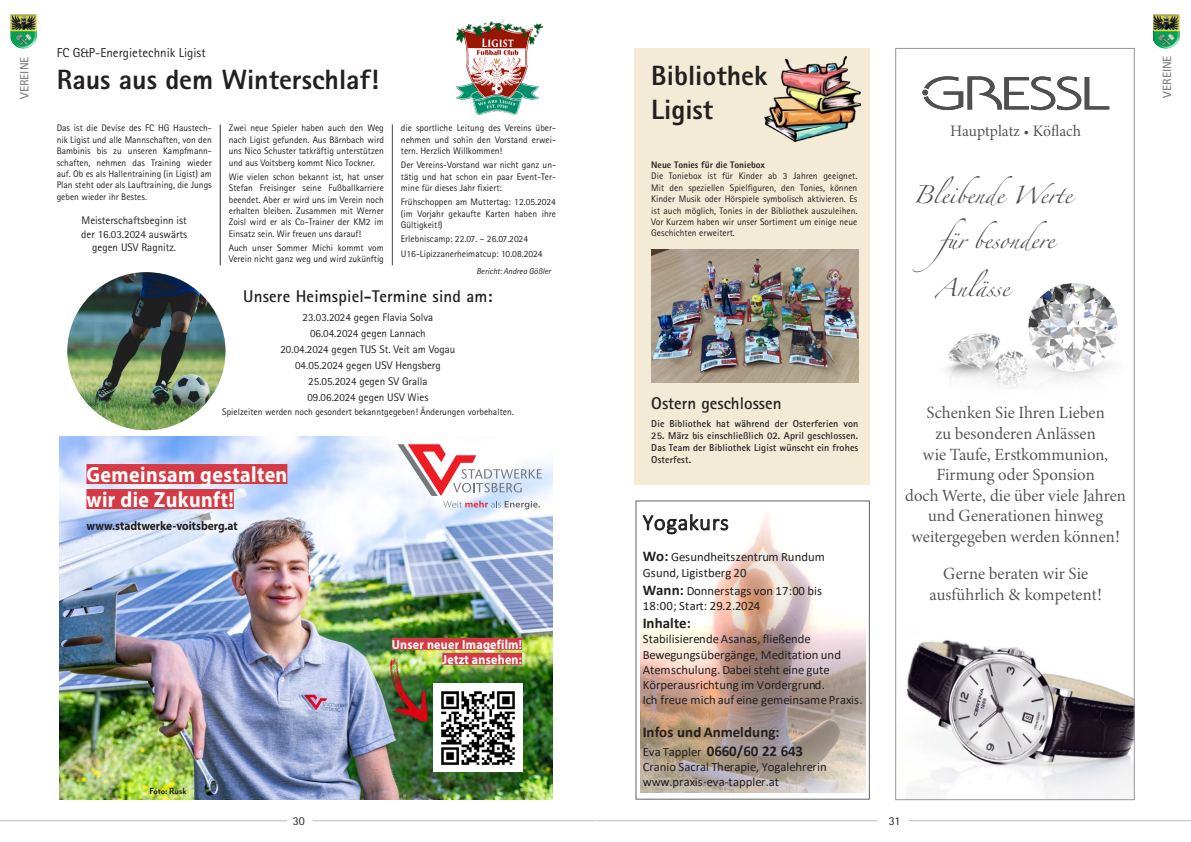
<style>
.page{position:relative;width:1191px;height:842px;background:#fff}
.page>*{position:absolute;margin:0;border:0;box-sizing:border-box;transform-origin:0 0}
.t1{font:800 27.9px/33.5px "Rotis Sans Serif Std";color:#231f20}
.t2{font:300 22.4px "Calibri";letter-spacing:.03em;color:#231f20}
.t3{font:700 22px/25px "Myriad Pro";letter-spacing:.02em;color:#fff;scale:.91 1}
.t4{font:17.1px/20.6px "Minion Variable Concept";color:#505052;text-align:center}
.t5{font:700 17px "Rotis Sans Serif Std";letter-spacing:.01em;color:#231f20}
.t6{font:16px "Zapfino";color:#505052}
.t7{font:15.9px "Minion Variable Concept";color:#505052}
.t8{font:700 14.9px/18.6px "Calibri";color:#231f20}
.t9{font:700 13.2px/15px "Myriad Pro";letter-spacing:.02em;color:#fff;text-align:right;scale:.91 1}
.t10{font:13px "Rotis Sans Serif Std";color:#231f20}
.t11{font:12.7px/15.3px "Calibri";letter-spacing:.005em;color:#231f20}
.t12{font:700 12.5px "Myriad Pro";color:#231f20;scale:.91 1}
.t13{font:700 12px "Rotis Sans Serif Std";color:#808285}
.t14{font:12px "Rotis Sans Serif Std";color:#231f20}
.t15{font:11px/16px "Rotis Sans Serif Std";color:#231f20;text-align:center}
.t16{font:700 10.3px "Mr Eaves Mod OT";color:#231f20;scale:.91 1}
.t17{font:700 10px/12px "Rotis Sans Serif Std";letter-spacing:.01em;color:#231f20;text-align:justify}
.t18{font:9.5px/11.4px "Rotis Sans Serif Std";color:#231f20;text-align:justify}
.t19{font:800 9.5px "Rotis Sans Serif Std";color:#231f20}
.t20{font:italic 8.5px "Rotis Sans Serif Std";color:#231f20}
.s1{font-weight:700;font-size:14.9px}
.s2{font-weight:400;font-size:12.7px}
</style>
<div class="page">
<div style="left:634px;top:48px;width:235px;height:437px;background:#f3ebd5"></div>
<hr style="left:220px;top:125px;width:1px;height:140px;background:#636366">
<hr style="left:392px;top:125px;width:1px;height:140px;background:#636366">
<img style="left:456px;top:19px;width:86px;height:95px">
<svg style="left:922px;top:76px;width:187px;height:35px"></svg>
<img style="left:906px;top:639px;width:226px;height:159px">
<img style="left:945px;top:283px;width:173px;height:106px">
<div style="left:895px;top:48px;width:239px;height:752px;border:1px solid #939598"></div>
<img style="left:765px;top:57px;width:95px;height:85px">
<img style="left:651px;top:250px;width:207px;height:132px">
<div style="left:1154px;top:14px;width:26px;height:35px;background:#fff;opacity:.75"></div>
<div style="left:1152px;top:14px;width:28px;height:34px;background:#231f20;opacity:.75"></div>
<div style="left:11px;top:14px;width:26px;height:35px;background:#fff;opacity:.75"></div>
<div style="left:9px;top:14px;width:28px;height:34px;background:#231f20;opacity:.75"></div>
<hr style="left:0;top:820px;width:287px;height:1px;background:#bcbdc0">
<hr style="left:312px;top:820px;width:283px;height:1px;background:#bcbdc0">
<hr style="left:595px;top:820px;width:283px;height:1px;background:#bcbdc0">
<hr style="left:908px;top:820px;width:283px;height:1px;background:#bcbdc0">
<img style="left:67px;top:272px;width:158px;height:158px;border-radius:79px">
<img style="left:60px;top:437px;width:493px;height:362px">
<svg style="left:397px;top:444px;width:145px;height:65px"></svg>
<div style="left:86px;top:464px;width:201px;height:20px;background:#d53b45"></div>
<div style="left:86px;top:489px;width:148px;height:20px;background:#d53b45"></div>
<img style="left:433px;top:683px;width:89px;height:89px">
<div style="left:392px;top:638px;width:130px;height:12px;background:#d53b45"></div>
<div style="left:442px;top:653px;width:80px;height:12px;background:#d53b45"></div>
<img style="left:357px;top:649px;width:91px;height:84px">
<img style="left:640px;top:512px;width:225px;height:280px">
<h3 class="t10" style="left:57px;top:45px;width:150px">FC G&amp;P-Energietechnik Ligist</h3>
<p class="t13" style="left:17px;top:99px;width:43px;rotate:-90deg">VEREINE</p>
<p class="t13" style="left:1159px;top:98px;width:43px;rotate:-90deg">VEREINE</p>
<h1 class="t1" style="left:651px;top:59px;width:118px">Bibliothek<br>Ligist</h1>
<p class="t19" style="left:651px;top:159px;width:115px">Neue Tonies für die Toniebox</p>
<p class="t18" style="left:651px;top:170px;width:208px">Die Toniebox ist für Kinder ab 3 Jahren geeignet.<br>Mit den speziellen Spielfiguren, den Tonies, können Kinder Musik oder Hörspiele symbolisch aktivieren. Es ist auch möglich, Tonies in der Bibliothek auszuleihen.<br>Vor Kurzem haben wir unser Sortiment um einige neue Geschichten erweitert.</p>
<h1 class="t1" style="left:57px;top:62px;width:323px">Raus aus dem Winterschlaf!</h1>
<h3 class="t7" style="left:950px;top:120px;width:132px">Hauptplatz • Köflach</h3>
<p class="t18" style="left:57px;top:122px;width:157px">Das ist die Devise des FC HG Haustech&shy;nik Ligist und alle Mannschaften, von den Bambinis bis zu unseren Kampfmann&shy;schaften, nehmen das Training wieder auf. Ob es als Hallentraining (in Ligist) am Plan steht oder als Lauftraining, die Jungs geben wieder ihr Bestes.</p>
<p class="t15" style="left:81px;top:214px;width:108px;line-height:13.2px">Meisterschaftsbeginn ist der 16.03.2024 auswärts gegen USV Ragnitz.</p>
<p class="t18" style="left:229px;top:122px;width:157px">Zwei neue Spieler haben auch den Weg nach Ligist gefunden. Aus Bärnbach wird uns Nico Schuster tatkräftig unterstützen und aus Voitsberg kommt Nico Tockner.</p>
<p class="t18" style="left:229px;top:171px;width:157px">Wie vielen schon bekannt ist, hat unser Stefan Freisinger seine Fußballkarriere beendet. Aber er wird uns im Verein noch erhalten bleiben. Zusammen mit Werner Zoisl wird er als Co-Trainer der KM2 im Einsatz sein. Wir freuen uns darauf!</p>
<p class="t18" style="left:229px;top:242px;width:157px">Auch unser Sommer Michi kommt vom<br>Verein nicht ganz weg und wird zukünftig</p>
<p class="t18" style="left:401px;top:122px;width:157px">die sportliche Leitung des Vereins über&shy;nehmen und sohin den Vorstand erwei&shy;tern. Herzlich Willkommen!</p>
<p class="t18" style="left:401px;top:159px;width:157px">Der Vereins-Vorstand war nicht ganz un&shy;tätig und hat schon ein paar Event-Ter&shy;mine für dieses Jahr fixiert:</p>
<p class="t18" style="left:401px;top:196px;width:157px">Frühschoppen am Muttertag: 12.05.2024 (im Vorjahr gekaufte Karten haben ihre Gültigkeit!)</p>
<p class="t18" style="left:401px;top:232px;width:143px;line-height:14.2px">Erlebniscamp: 22.07. – 26.07.2024<br>U16-Lipizzanerheimatcup: 10.08.2024</p>
<h3 class="t6" style="left:913px;top:188px;width:160px">Bleibende Werte</h3>
<h3 class="t6" style="left:939px;top:233px;width:117px">für besondere</h3>
<h3 class="t6" style="left:935px;top:281px;width:75px">Anlässe</h3>
<p class="t20" style="left:476px;top:266px;width:76px">Bericht: Andrea Gößler</p>
<h3 class="t5" style="left:243px;top:285px;width:251px">Unsere Heimspiel-Termine sind am:</h3>
<p class="t15" style="left:280px;top:309px;width:176px">23.03.2024 gegen Flavia Solva<br>06.04.2024 gegen Lannach<br>20.04.2024 gegen TUS St. Veit am Vogau<br>04.05.2024 gegen USV Hengsberg<br>25.05.2024 gegen SV Gralla<br>09.06.2024 gegen USV Wies</p>
<p class="t18" style="left:222px;top:406px;width:293px">Spielzeiten werden noch gesondert bekanntgegeben! Änderungen vorbehalten.</p>
<h3 class="t5" style="left:651px;top:392px;width:132px">Ostern geschlossen</h3>
<p class="t17" style="left:651px;top:417px;width:208px">Die Bibliothek hat während der Osterferien von</p>
<p class="t17" style="left:651px;top:429px;width:208px">25. März bis einschließlich 02. April geschlossen.<br>Das Team der Bibliothek Ligist wünscht ein frohes Osterfest.</p>
<h3 class="t4" style="left:905px;top:402px;width:222px">Schenken Sie Ihren Lieben<br>zu besonderen Anlässen<br>wie Taufe, Erstkommunion,<br>Firmung oder Sponsion<br>doch Werte, die über viele Jahren und Generationen hinweg weitergegeben werden können!</h3>
<h3 class="t4" style="left:929px;top:563px;width:174px">Gerne beraten wir Sie ausführlich &amp; kompetent!</h3>
<h3 class="t3" style="left:86px;top:461px;width:222px">Gemeinsam gestalten wir die Zukunft!</h3>
<h3 class="t12" style="left:86px;top:517px;width:168px">www.stadtwerke-voitsberg.at</h3>
<h2 class="t2" style="left:643px;top:508px;width:87px">Yogakurs</h2>
<h3 class="t11" style="left:643px;top:549px;width:184px;line-height:15.7px"><span class="s1">Wo:</span> Gesundheitszentrum Rundum<br>Gsund, Ligistberg 20</h3>
<h3 class="t11" style="left:643px;top:582px;width:181px;line-height:15.7px"><span class="s1">Wann:</span> Donnerstags von 17:00 bis<br>18:00; Start: 29.2.2024</h3>
<h3 class="t8" style="left:643px;top:614px;width:50px">Inhalte:</h3>
<h3 class="t11" style="left:643px;top:631px;width:221px">Stabilisierende Asanas, fließende Bewegungsübergänge, Meditation und Atemschulung. Dabei steht eine gute Körperausrichtung im Vordergrund.<br>Ich freue mich auf eine gemeinsame Praxis.</h3>
<h3 class="t8" style="left:643px;top:723px;width:162px">Infos und Anmeldung:<br><span class="s2">Eva Tappler</span> 0660/60 22 643</h3>
<h3 class="t11" style="left:643px;top:758px;width:185px;line-height:15.6px">Cranio Sacral Therapie, Yogalehrerin www.praxis-eva-tappler.at</h3>
<h3 class="t9" style="left:392px;top:636px;width:145px">Unser neuer Imagefilm!<br>Jetzt ansehen:</h3>
<p class="t16" style="left:150px;top:785px;width:42px">Foto: Rusk</p>
<p class="t14" style="left:293px;top:814px;width:13px">30</p>
<p class="t14" style="left:889px;top:814px;width:13px">31</p>
</div>
